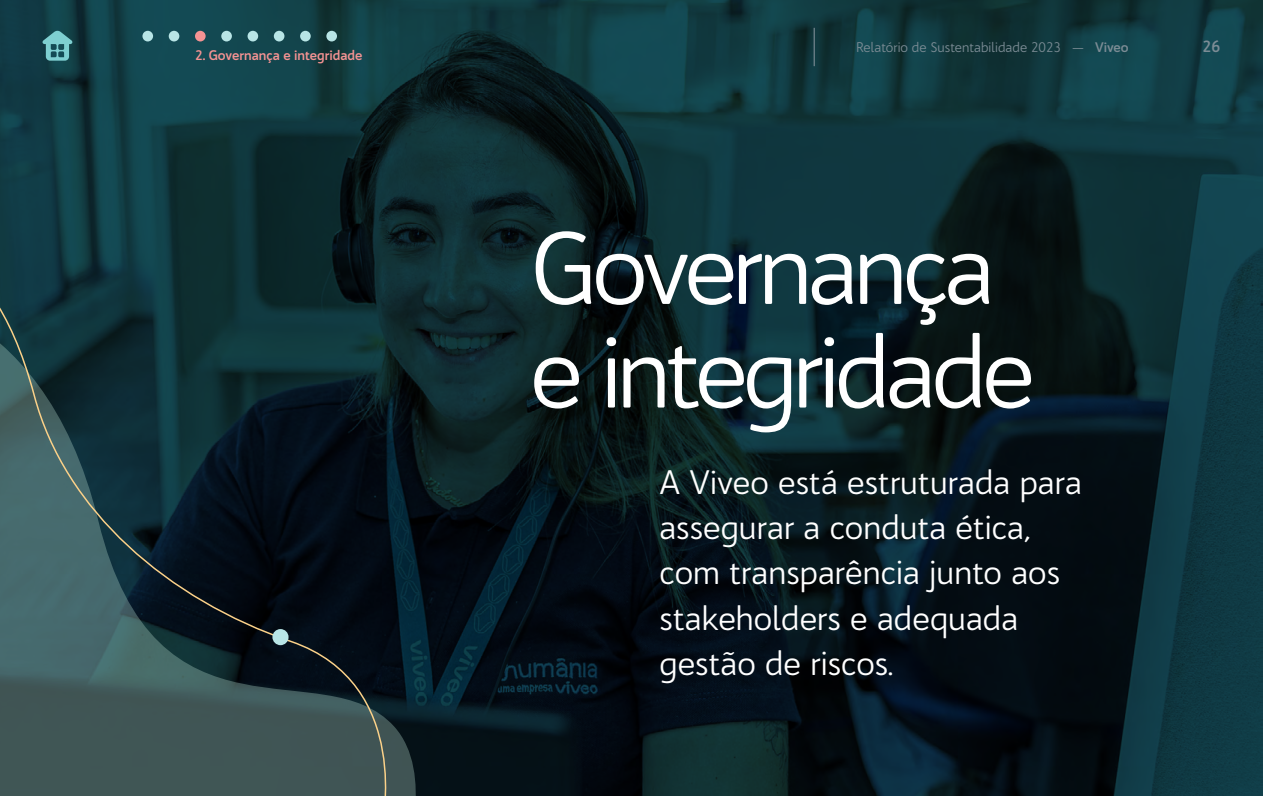
<style>
.page{position:relative;width:1263px;height:796px;background:#fff}
.page>*{position:absolute;margin:0;border:0;box-sizing:border-box;transform-origin:0 0}
.t1{font:99.45px/103.5px "Bw Quinta Pro";letter-spacing:-.05em;color:#fff}
.t2{font:33px/45px "Bw Quinta Pro";color:#fff}
.t3{font:700 15.75px "Bw Quinta Pro";color:#7c8c95}
.t4{font:13.5px "Bw Quinta Pro";color:#7c8c95}
.t5{font:700 13.5px "Bw Quinta Pro";color:#f59393}
.s1{font-weight:700}
</style>
<div class="page">
<img style="left:0;top:0;width:1263px;height:795px">
<svg style="left:414px;top:285px;width:22px;height:510px;background:#071b22"></svg>
<svg style="left:0;top:212px;width:414px;height:583px;background:#1d363b"></svg>
<div style="left:272px;top:628px;width:17px;height:16px;background:#b8e5e6;border-radius:50%"></div>
<hr style="left:814px;top:28px;width:1px;height:38px;background:#7c8c95">
<svg style="left:42px;top:31px;width:31px;height:30px"></svg>
<div style="left:142px;top:31px;width:11px;height:10px;background:#b8e5e6;border-radius:50%"></div>
<div style="left:169px;top:31px;width:10px;height:10px;background:#b8e5e6;border-radius:50%"></div>
<div style="left:195px;top:31px;width:11px;height:10px;background:#f59393;border-radius:50%"></div>
<div style="left:221px;top:31px;width:11px;height:10px;background:#b8e5e6;border-radius:50%"></div>
<div style="left:248px;top:31px;width:10px;height:10px;background:#b8e5e6;border-radius:50%"></div>
<div style="left:274px;top:31px;width:10px;height:10px;background:#b8e5e6;border-radius:50%"></div>
<div style="left:300px;top:31px;width:11px;height:10px;background:#b8e5e6;border-radius:50%"></div>
<div style="left:326px;top:31px;width:11px;height:10px;background:#b8e5e6;border-radius:50%"></div>
<p class="t5" style="left:195px;top:47px;width:169px">2. Governança e integridade</p>
<p class="t4" style="left:856px;top:39px;width:274px">Relatório de Sustentabilidade 2023 — <span class="s1">Viveo</span></p>
<p class="t3" style="left:1202px;top:37px;width:19px">26</p>
<h1 class="t1" style="left:530px;top:216px;width:506px">Governança e integridade</h1>
<p class="t2" style="left:659px;top:459px;width:424px">A Viveo está estruturada para assegurar a conduta ética, com transparência junto aos stakeholders e adequada gestão de riscos.</p>
</div>
